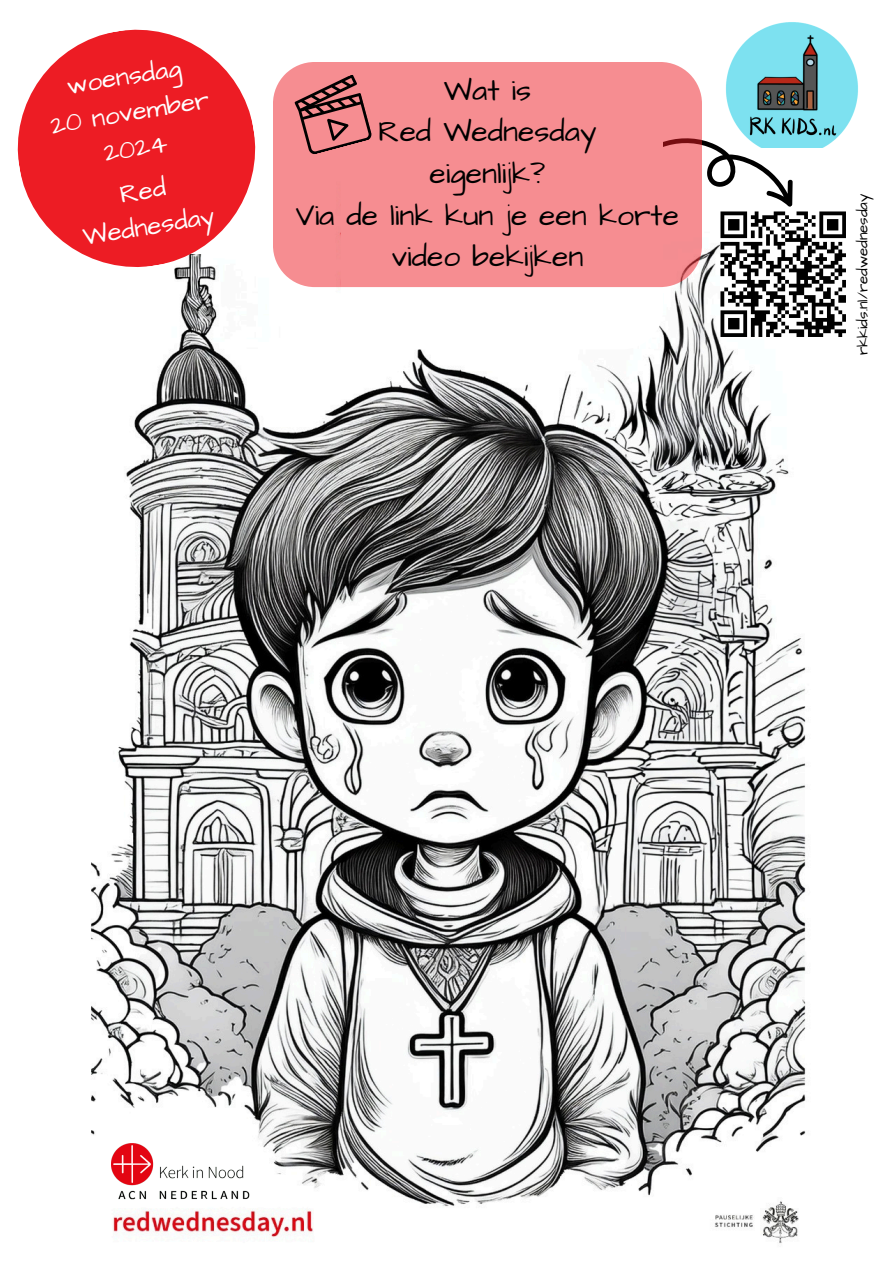
<style>
.page{position:relative;width:894px;height:1264px;background:#fff}
.page>*{position:absolute;margin:0;border:0;box-sizing:border-box;transform-origin:0 0}
.t1{font:30px/41.7px "Architects Daughter";color:#000;text-align:center}
.t2{font:25.95px/36.2px "Architects Daughter";color:#fff;text-align:center}
.t3{font:15px "Architects Daughter";color:#000}
</style>
<div class="page">
<img style="left:726px;top:22px;width:132px;height:126px">
<img style="left:91px;top:270px;width:715px;height:974px">
<svg style="left:17px;top:29px;width:247px;height:247px;fill:#ed1c24"></svg>
<img style="left:719px;top:211px;width:127px;height:128px">
<svg style="left:701px;top:87px;width:104px;height:183px"></svg>
<svg style="left:340px;top:287px;width:323px;height:62px"></svg>
<div style="left:273px;top:62px;width:428px;height:225px;background:#f68d91"></div>
<svg style="left:291px;top:74px;width:82px;height:82px;background:#c06e71"></svg>
<img style="left:112px;top:1138px;width:144px;height:70px">
<h1 class="t2" style="left:42px;top:72px;width:162px;rotate:-9deg">woensdag<br>20 november<br>2024</h1>
<p class="t2" style="left:75px;top:184px;width:134px;rotate:-9deg">Red<br>Wednesday</p>
<p class="t1" style="left:296px;top:70px;width:384px">Wat is<br>Red Wednesday<br>eigenlijk?<br>Via de link kun je een korte video bekijken</p>
<p class="t3" style="left:852px;top:355px;width:163px;rotate:-90deg">rkkids.nl/redwednesday</p>
</div>
